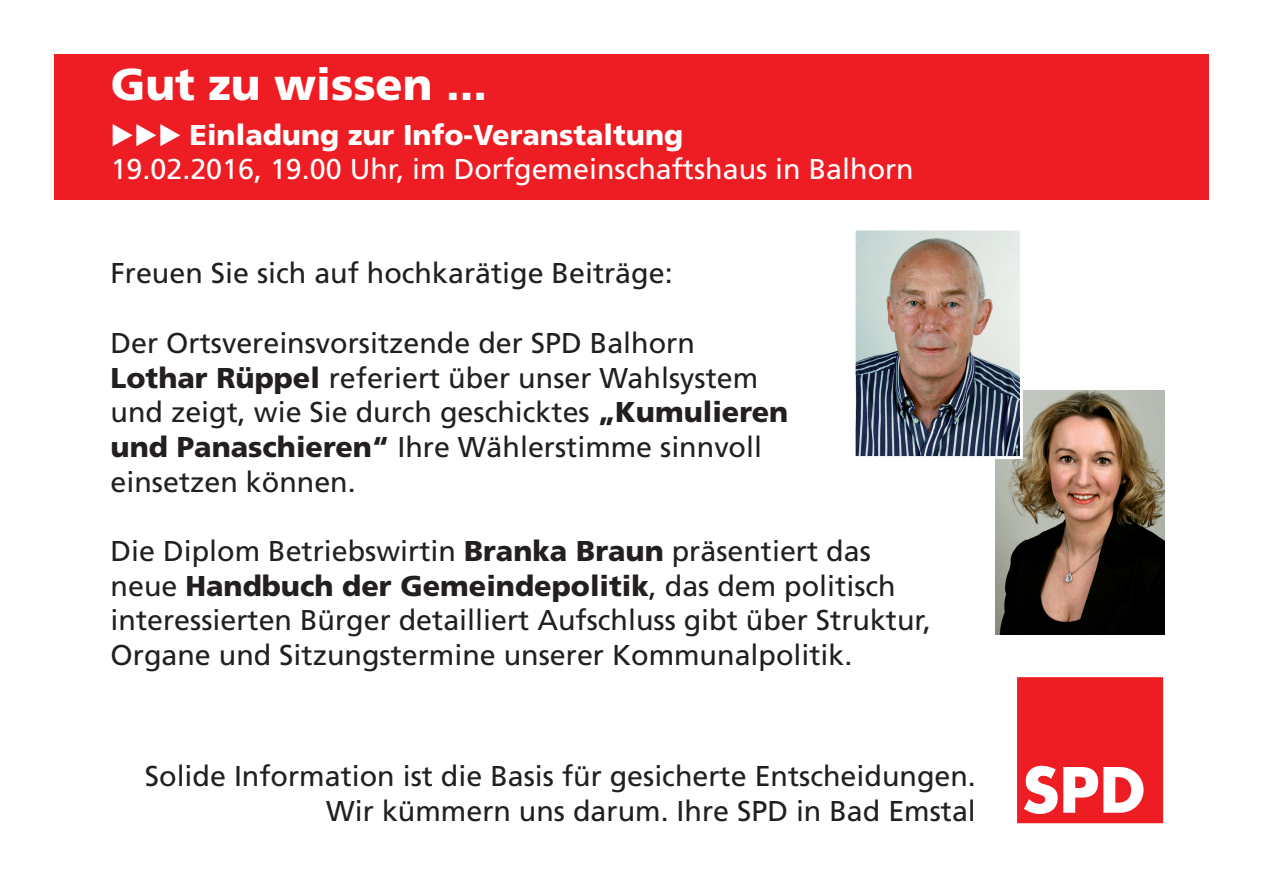
<style>
.page{position:relative;width:1263px;height:893px;background:#fff}
.page>*{position:absolute;margin:0;border:0;box-sizing:border-box;transform-origin:0 0}
.t1{font:700 60.75px "Futura";color:#fff}
.t2{font:900 44.55px "Frutiger LT";color:#fff}
.t3{font:28.65px/34.7px "Frutiger LT";color:#231f20}
.t4{font:28.65px/34.7px "Frutiger LT";color:#fff}
.s1{font-family:"European Pi Three"}
.s2{font-weight:900}
</style>
<div class="page">
<div style="left:54px;top:54px;width:1155px;height:145px;background:#ee1d23"></div>
<div style="left:1016px;top:676px;width:148px;height:149px;background:#ee1d23;border:1px solid #fff"></div>
<img style="left:996px;top:391px;width:168px;height:243px">
<img style="left:857px;top:231px;width:162px;height:224px">
<div style="left:853px;top:227px;width:170px;height:232px;border:3px solid #fff"></div>
<h2 class="t2" style="left:111px;top:57px;width:378px">Gut zu wissen ...</h2>
<p class="t4" style="left:111px;top:117px;width:805px"><span class="s1">EEE</span> <span class="s2">Einladung zur Info-Veranstaltung<br></span>19.02.2016, 19.00 Uhr, im Dorfgemeinschaftshaus in Balhorn</p>
<p class="t3" style="left:111px;top:256px;width:564px">Freuen Sie sich auf hochkarätige Beiträge:</p>
<p class="t3" style="left:111px;top:326px;width:679px">Der Ortsvereinsvorsitzende der SPD Balhorn <span class="s2">Lothar Rüppel</span> referiert über unser Wahlsystem und zeigt, wie Sie durch geschicktes <span class="s2">„Kumulieren und Panaschieren“</span> Ihre Wählerstimme sinnvoll einsetzen können.</p>
<p class="t3" style="left:111px;top:534px;width:822px">Die Diplom Betriebswirtin <span class="s2">Branka Braun</span> präsentiert das neue <span class="s2">Handbuch der Gemeindepolitik</span>, das dem politisch interessierten Bürger detailliert Aufschluss gibt über Struktur, Organe und Sitzungstermine unserer Kommunalpolitik.</p>
<p class="t3" style="left:145px;top:759px;width:833px;text-align:right">Solide Information ist die Basis für gesicherte Entscheidungen.<br>Wir kümmern uns darum. Ihre SPD in Bad Emstal</p>
<h1 class="t1" style="left:1022px;top:748px;width:125px">SPD</h1>
</div>
